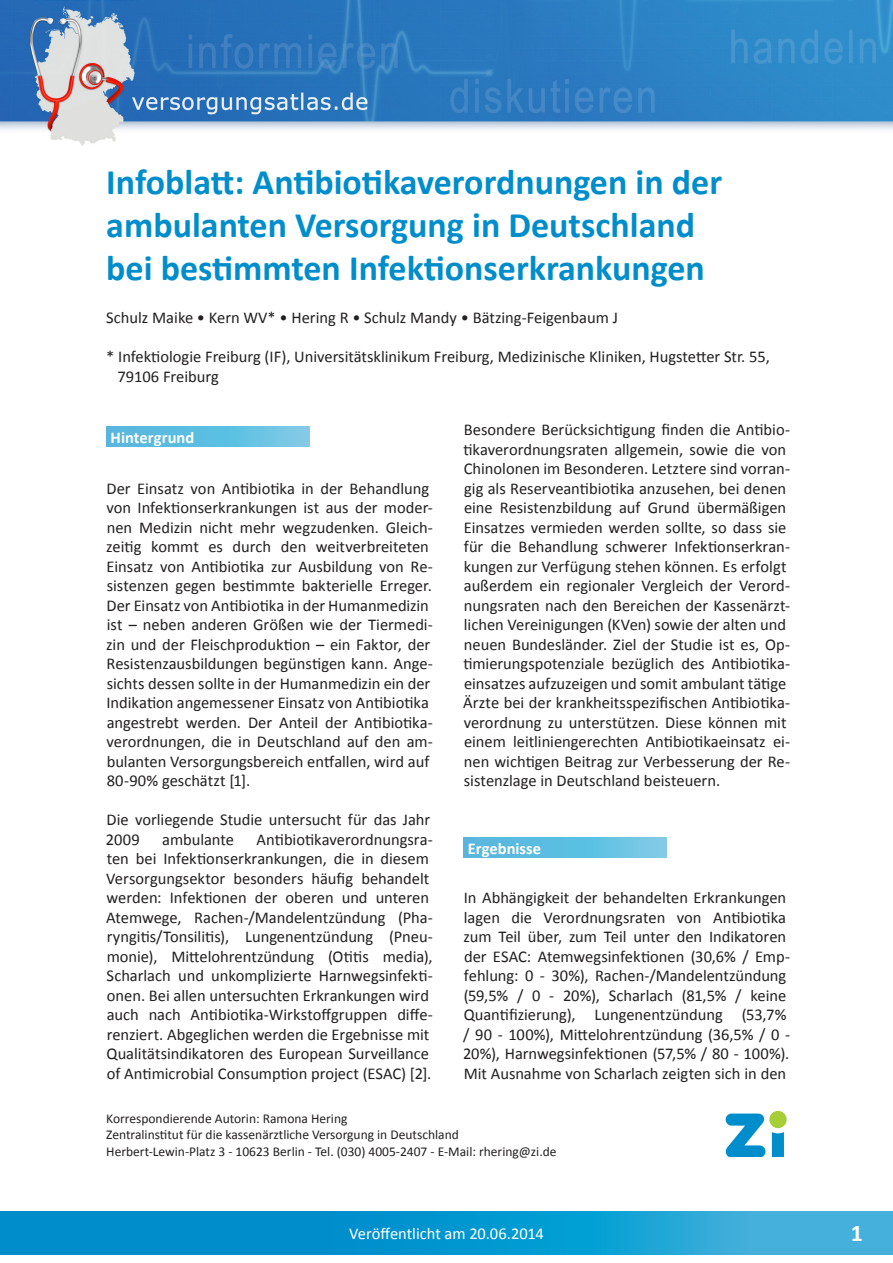
<style>
.page{position:relative;width:893px;height:1263px;background:#fff}
.page>*{position:absolute;margin:0;border:0;box-sizing:border-box;transform-origin:0 0}
.Titel_des_Berichts{font:700 36px/43.2px "Calibri";color:#008dcb}
.Zwischen_Überschrift{font:700 24px "Calibri";color:#fff}
.Fließtext{font:16.5px/19.5px "Calibri";letter-spacing:-.005em;color:#231f20}
.Autoren{font:16.5px "Calibri";color:#231f20}
.t1{font:16.5px "Calibri";letter-spacing:-.005em;color:#fff}
.t2{font:700 16.5px "Calibri";color:#fff}
.Zelle_Bezeichner{font:13.5px "Calibri";color:#231f20}
</style>
<div class="page">
<img style="left:0;top:0;width:893px;height:146px">
<svg style="left:0;top:1212px;width:893px;height:42px;background:#119ad1"></svg>
<svg style="left:726px;top:1113px;width:40px;height:44px"></svg>
<div style="left:769px;top:1111px;width:18px;height:17px;background:#a6ce39;border-radius:50%"></div>
<svg style="left:772px;top:1132px;width:12px;height:25px"></svg>
<svg style="left:106px;top:426px;width:203px;height:21px;background:#62bfe1"></svg>
<svg style="left:463px;top:838px;width:203px;height:20px;background:#62bfe1"></svg>
<p class="Titel_des_Berichts" style="left:106px;top:160px;width:617px">Infoblatt: Antibiotikaverordnungen in der ambulanten Versorgung in Deutschland</p>
<p class="Titel_des_Berichts" style="left:106px;top:247px;width:600px">bei bestimmten Infektionserkrankungen</p>
<p class="Autoren" style="left:106px;top:307px;width:513px">Schulz Maike • Kern WV* • Hering R • Schulz Mandy • Bätzing-Feigenbaum J</p>
<p class="Autoren" style="left:106px;top:346px;width:665px">* Infektiologie Freiburg (IF), Universitätsklinikum Freiburg, Medizinische Kliniken, Hugstetter Str. 55,</p>
<p class="Autoren" style="left:117px;top:366px;width:103px">79106 Freiburg</p>
<p class="t2" style="left:111px;top:427px;width:85px">Hintergrund</p>
<p class="Fließtext" style="left:106px;top:479px;width:328px">Der Einsatz von Antibiotika in der Behandlung von Infektionserkrankungen ist aus der moder&shy;nen Medizin nicht mehr wegzudenken. Gleich&shy;zeitig kommt es durch den weitverbreiteten Einsatz von Antibiotika zur Ausbildung von Re&shy;sistenzen gegen bestimmte bakterielle Erreger.<br>Der Einsatz von Antibiotika in der Humanmedizin ist – neben anderen Größen wie der Tiermedi&shy;zin und der Fleischproduktion – ein Faktor, der Resistenzausbildungen begünstigen kann. Ange&shy;sichts dessen sollte in der Humanmedizin ein der Indikation angemessener Einsatz von Antibiotika angestrebt werden. Der Anteil der Antibiotika&shy;verordnungen, die in Deutschland auf den am&shy;bulanten Versorgungsbereich entfallen, wird auf 80-90% geschätzt [1].</p>
<p class="Fließtext" style="left:106px;top:810px;width:326px">Die vorliegende Studie untersucht für das Jahr<br>2009</p>
<p class="Fließtext" style="left:106px;top:830px;width:328px;text-indent:150px">Antibiotikaverordnungsra&shy;ten bei Infektionserkrankungen, die in diesem Versorgungsektor besonders häufig behandelt werden: Infektionen der oberen und unteren Atemwege, Rachen-/Mandelentzündung (Pha&shy;ryngitis/Tonsilitis), Lungenentzündung (Pneu&shy;monie), Mittelohrentzündung (Otitis media), Scharlach und unkomplizierte Harnwegsinfekti&shy;onen. Bei allen untersuchten Erkrankungen wird auch nach Antibiotika-Wirkstoffgruppen diffe&shy;renziert. Abgeglichen werden die Ergebnisse mit Qualitätsindikatoren des European Surveillance of Antimicrobial Consumption project (ESAC) [2].</p>
<p class="Fließtext" style="left:162px;top:830px;width:73px">ambulante</p>
<p class="Fließtext" style="left:463px;top:420px;width:328px">Besondere Berücksichtigung finden die Antibio&shy;tikaverordnungsraten allgemein, sowie die von Chinolonen im Besonderen. Letztere sind vorran&shy;gig als Reserveantibiotika anzusehen, bei denen eine Resistenzbildung auf Grund übermäßigen Einsatzes vermieden werden sollte, so dass sie für die Behandlung schwerer Infektionserkran&shy;kungen zur Verfügung stehen können. Es erfolgt außerdem ein regionaler Vergleich der Verord&shy;nungsraten nach den Bereichen der Kassenärzt&shy;lichen Vereinigungen (KVen) sowie der alten und neuen Bundesländer. Ziel der Studie ist es, Op&shy;timierungspotenziale bezüglich des Antibiotika&shy;einsatzes aufzuzeigen und somit ambulant tätige Ärzte bei der krankheitsspezifischen Antibiotika&shy;verordnung zu unterstützen. Diese können mit einem leitliniengerechten Antibiotikaeinsatz ei&shy;nen wichtigen Beitrag zur Verbesserung der Re&shy;sistenzlage in Deutschland beisteuern.</p>
<p class="t2" style="left:468px;top:838px;width:75px">Ergebnisse</p>
<p class="Fließtext" style="left:463px;top:888px;width:329px">In Abhängigkeit der behandelten Erkrankungen lagen die Verordnungsraten von Antibiotika zum Teil über, zum Teil unter den Indikatoren der ESAC: Atemwegsinfektionen (30,6% / Emp&shy;fehlung: 0 - 30%), Rachen-/Mandelentzündung (59,5% / 0 - 20%), Scharlach (81,5% / keine Quantifizierung), Lungenentzündung (53,7% / 90 - 100%), Mittelohrentzündung (36,5% / 0 - 20%), Harnwegsinfektionen (57,5% / 80 - 100%).<br>Mit Ausnahme von Scharlach zeigten sich in den</p>
<p class="Zelle_Bezeichner" style="left:106px;top:1110px;width:243px">Korrespondierende Autorin: Ramona Hering</p>
<p class="Zelle_Bezeichner" style="left:106px;top:1126px;width:354px">Zentralinstitut für die kassenärztliche Versorgung in Deutschland</p>
<p class="Zelle_Bezeichner" style="left:106px;top:1143px;width:452px">Herbert-Lewin-Platz 3 - 10623 Berlin - Tel. (030) 4005-2407 - E-Mail: rhering@zi.de</p>
<p class="t1" style="left:349px;top:1223px;width:196px">Veröffentlicht am 20.06.2014</p>
<p class="Zwischen_Überschrift" style="left:851px;top:1218px;width:14px">1</p>
</div>
